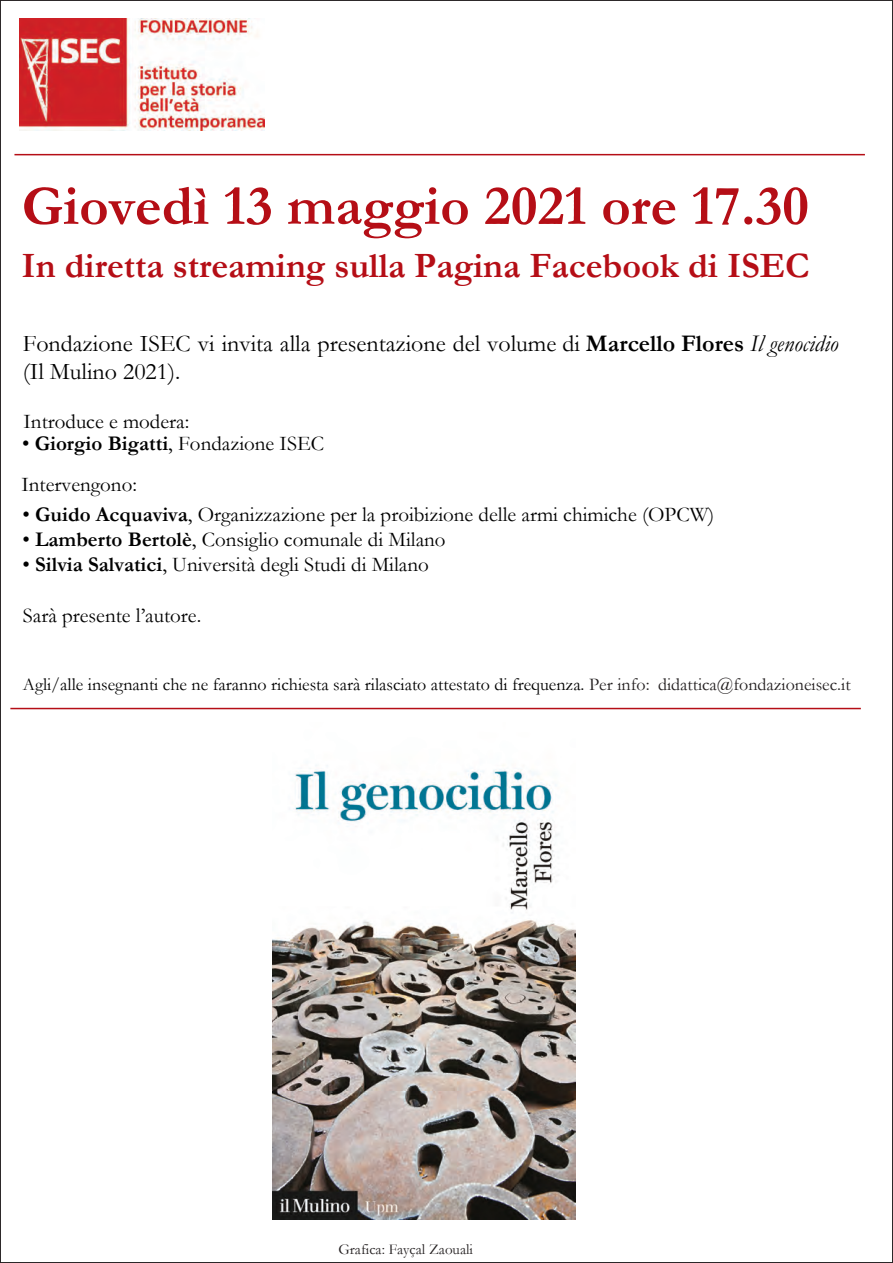
<style>
.page{position:relative;width:893px;height:1263px;background:#fff}
.page>*{position:absolute;margin:0;border:0;box-sizing:border-box;transform-origin:0 0}
.t1{font:700 57px "Garamond";color:#b50e16}
.t2{font:700 36px "Garamond";color:#b50e16}
.t3{font:24px/28.7px "Garamond";color:#000}
.t4{font:21px/40.5px "Garamond";color:#000}
.t5{font:18px "Garamond";color:#000}
.t6{font:15px "Garamond";color:#231f20}
.s1{font-weight:700}
.s2{font-style:italic}
.s3{color:#231f20}
</style>
<div class="page">
<img style="left:20px;top:19px;width:244px;height:111px">
<img style="left:273px;top:765px;width:302px;height:455px">
<hr style="left:14px;top:154px;width:851px;height:1px;background:#b50e16">
<hr style="left:10px;top:708px;width:851px;height:1px;background:#b50e16">
<h1 class="t1" style="left:22px;top:167px;width:789px">Giovedì 13 maggio 2021 ore 17.30</h1>
<h2 class="t2" style="left:22px;top:241px;width:789px">In diretta streaming sulla Pagina Facebook di ISEC</h2>
<p class="t3" style="left:23px;top:328px;width:817px">Fondazione ISEC vi invita alla presentazione del volume di <span class="s1">Marcello Flores</span> <span class="s2">Il genocidio </span>(Il Mulino 2021).</p>
<p class="t4" style="left:24px;top:401px;width:167px">Introduce e modera:</p>
<p class="t4" style="left:21px;top:423px;width:304px">• <span class="s1">Giorgio Bigatti</span>, Fondazione ISEC<br>Intervengono:</p>
<p class="t4" style="left:23px;top:493px;width:693px">• <span class="s1">Guido Acquaviva</span>, Organizzazione per la proibizione delle armi chimiche (OPCW)</p>
<p class="t4" style="left:23px;top:519px;width:424px">• <span class="s1">Lamberto Bertolè</span>, Consiglio comunale di Milano</p>
<p class="t4" style="left:23px;top:544px;width:408px">• <span class="s1">Silvia Salvatici</span>, Università degli Studi di Milano</p>
<p class="t4" style="left:23px;top:594px;width:180px">Sarà presente l’autore.</p>
<p class="t5" style="left:23px;top:672px;width:829px">Agli/alle insegnanti che ne faranno richiesta sarà rilasciato attestato di frequenza. <span class="s3">Per info: didattica@fondazioneisec.it</span></p>
<p class="t6" style="left:338px;top:1239px;width:136px">Grafica: Fayçal Zaouali</p>
</div>
